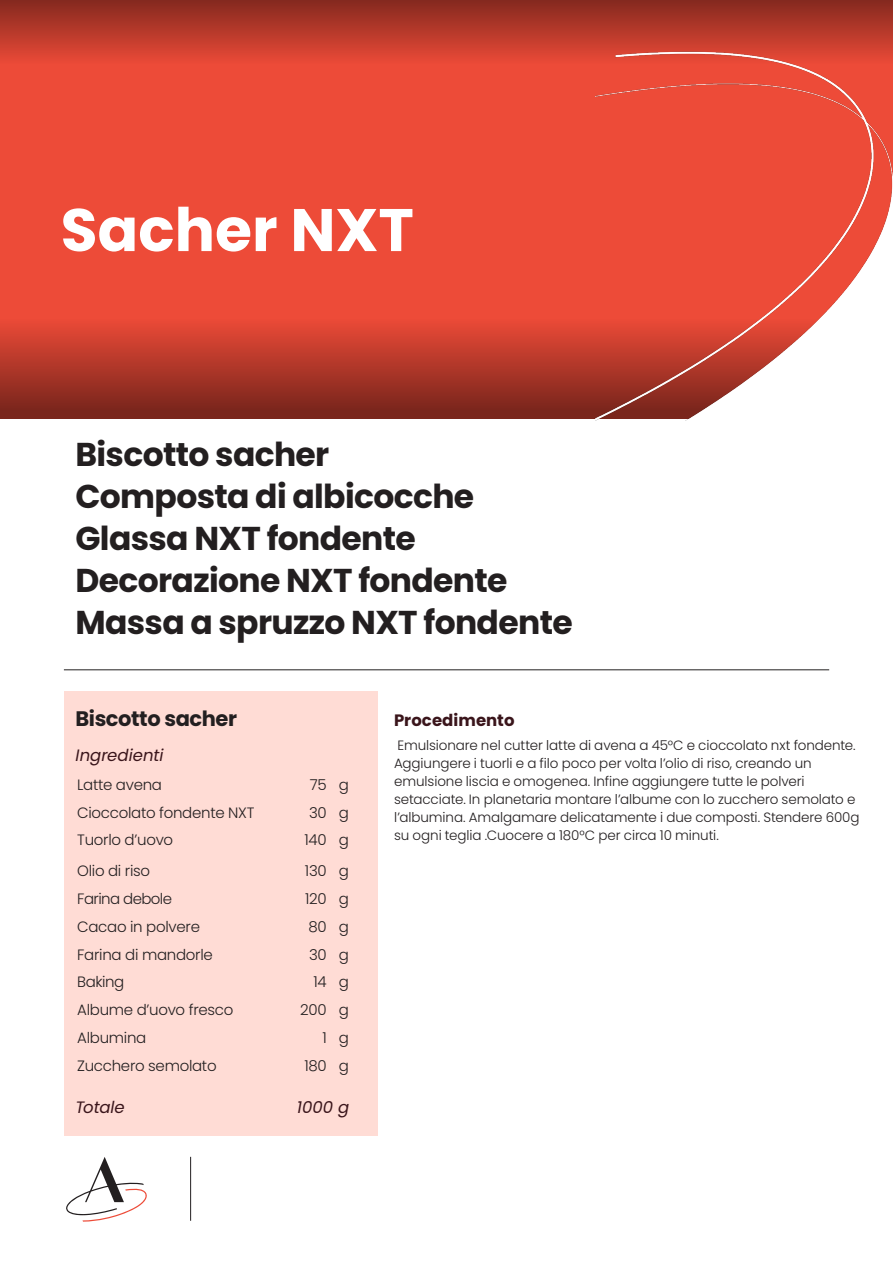
<style>
.page{position:relative;width:893px;height:1263px;background:#fff}
.page>*{position:absolute;margin:0;border:0;box-sizing:border-box;transform-origin:0 0}
.t1{font:700 60px "Poppins";color:#fff}
.t2{font:700 33px "Poppins";letter-spacing:-.02em;color:#231f20}
.t3{font:700 21px "Poppins";letter-spacing:-.02em;color:#231f20}
.Recipe_Table_Header{font:italic 16.5px "Poppins";color:#3a151b}
.Recipe_Table_Header-2{font:700 16.5px "Poppins";letter-spacing:.005em;color:#3a151b}
.Recipe_Table_Body{font:300 15px "Poppins";letter-spacing:-.02em;color:#231f20}
.Recipe_Table_Body-2{font:300 15px "Poppins";letter-spacing:-.04em;color:#231f20}
.Recipe_Table_Body-3{font:300 13.5px/18px "Poppins";letter-spacing:-.01em;color:#231f20}
</style>
<div class="page">
<svg style="left:66px;top:1157px;width:81px;height:64px"></svg>
<hr style="left:190px;top:1157px;width:1px;height:64px;background:#231f20">
<div style="left:64px;top:691px;width:314px;height:444px;background:#ffdcd5"></div>
<hr style="left:64px;top:669px;width:765px;height:1px;background:#231f20">
<div style="left:0;top:0;width:893px;height:418px;background:#ed4b38"></div>
<div style="left:0;top:318px;width:893px;height:100px;background:linear-gradient(to bottom,#ec4a37,#74241b)"></div>
<div style="left:0;top:0;width:893px;height:64px;background:linear-gradient(to bottom,#84291f,#e94937)"></div>
<img style="left:596px;top:0;width:297px;height:420px">
<p class="t1" style="left:61px;top:195px;width:355px">Sacher NXT</p>
<p class="t2" style="left:75px;top:436px;width:255px">Biscotto sacher</p>
<p class="t2" style="left:75px;top:478px;width:400px">Composta di albicocche</p>
<p class="t2" style="left:75px;top:520px;width:342px">Glassa NXT fondente</p>
<p class="t2" style="left:75px;top:562px;width:434px">Decorazione NXT fondente</p>
<p class="t2" style="left:75px;top:604px;width:499px">Massa a spruzzo NXT fondente</p>
<p class="t3" style="left:75px;top:706px;width:163px">Biscotto sacher</p>
<p class="Recipe_Table_Header" style="left:75px;top:745px;width:89px">Ingredienti</p>
<p class="Recipe_Table_Body" style="left:77px;top:776px;width:86px">Latte avena</p>
<p class="Recipe_Table_Body" style="left:310px;top:776px;width:18px">75</p>
<p class="Recipe_Table_Body" style="left:339px;top:776px;width:12px">g</p>
<p class="Recipe_Table_Body" style="left:77px;top:803px;width:179px">Cioccolato fondente NXT</p>
<p class="Recipe_Table_Body" style="left:309px;top:803px;width:19px">30</p>
<p class="Recipe_Table_Body" style="left:339px;top:803px;width:12px">g</p>
<p class="Recipe_Table_Body" style="left:77px;top:831px;width:97px">Tuorlo d’uovo</p>
<p class="Recipe_Table_Body" style="left:305px;top:831px;width:24px">140</p>
<p class="Recipe_Table_Body" style="left:339px;top:831px;width:12px">g</p>
<p class="Recipe_Table_Body" style="left:77px;top:862px;width:74px">Olio di riso</p>
<p class="Recipe_Table_Body" style="left:305px;top:862px;width:23px">130</p>
<p class="Recipe_Table_Body" style="left:339px;top:862px;width:12px">g</p>
<p class="Recipe_Table_Body-2" style="left:77px;top:890px;width:96px">Farina debole</p>
<p class="Recipe_Table_Body" style="left:305px;top:890px;width:23px">120</p>
<p class="Recipe_Table_Body" style="left:339px;top:890px;width:12px">g</p>
<p class="Recipe_Table_Body" style="left:77px;top:918px;width:124px">Cacao in polvere</p>
<p class="Recipe_Table_Body" style="left:308px;top:918px;width:20px">80</p>
<p class="Recipe_Table_Body" style="left:339px;top:918px;width:12px">g</p>
<p class="Recipe_Table_Body" style="left:77px;top:946px;width:137px">Farina di mandorle</p>
<p class="Recipe_Table_Body" style="left:309px;top:946px;width:19px">30</p>
<p class="Recipe_Table_Body" style="left:339px;top:946px;width:12px">g</p>
<p class="Recipe_Table_Body" style="left:77px;top:973px;width:49px">Baking</p>
<p class="Recipe_Table_Body" style="left:313px;top:973px;width:15px">14</p>
<p class="Recipe_Table_Body" style="left:339px;top:973px;width:12px">g</p>
<p class="Recipe_Table_Body" style="left:77px;top:1001px;width:158px">Albume d’uovo fresco</p>
<p class="Recipe_Table_Body" style="left:300px;top:1001px;width:28px">200</p>
<p class="Recipe_Table_Body" style="left:339px;top:1001px;width:12px">g</p>
<p class="Recipe_Table_Body" style="left:77px;top:1029px;width:71px">Albumina</p>
<p class="Recipe_Table_Body" style="left:322px;top:1029px;width:6px">1</p>
<p class="Recipe_Table_Body" style="left:339px;top:1029px;width:12px">g</p>
<p class="Recipe_Table_Body" style="left:77px;top:1057px;width:141px">Zucchero semolato</p>
<p class="Recipe_Table_Body" style="left:304px;top:1057px;width:24px">180</p>
<p class="Recipe_Table_Body" style="left:339px;top:1057px;width:12px">g</p>
<p class="Recipe_Table_Header" style="left:75px;top:1098px;width:51px">Totale</p>
<p class="Recipe_Table_Header" style="left:297px;top:1098px;width:54px">1000 g</p>
<p class="Recipe_Table_Header-2" style="left:394px;top:710px;width:122px">Procedimento</p>
<p class="Recipe_Table_Body-3" style="left:394px;top:737px;width:467px">Emulsionare nel cutter latte di avena a 45°C e cioccolato nxt fondente.<br>Aggiungere i tuorli e a filo poco per volta l’olio di riso, creando un emulsione liscia e omogenea. Infine aggiungere tutte le polveri setacciate. In planetaria montare l’albume con lo zucchero semolato e l’albumina. Amalgamare delicatamente i due composti. Stendere 600g su ogni teglia .Cuocere a 180°C per circa 10 minuti.</p>
</div>
